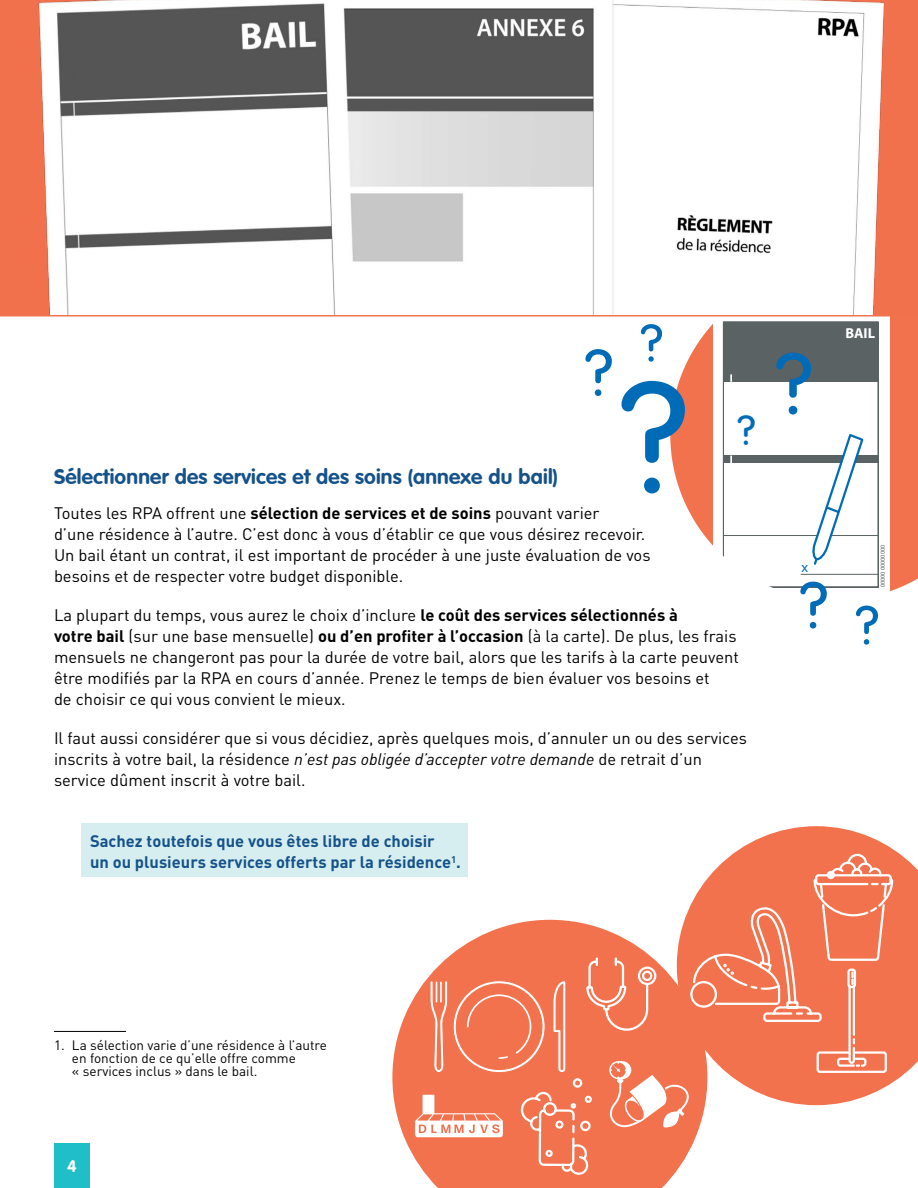
<style>
.page{position:relative;width:918px;height:1188px;background:#fff}
.page>*{position:absolute;margin:0;border:0;box-sizing:border-box;transform-origin:0 0}
.t1{font:300 155.55px "VAG Rounded";color:#006cb7}
.t2{font:300 85.5px "VAG Rounded";color:#006cb7}
.t3{font:300 64.8px "VAG Rounded";color:#006cb7}
.t4{font:300 54px "VAG Rounded";color:#006cb7}
.t5{font:300 51.9px "VAG Rounded";color:#006cb7}
.t6{font:700 21px "VAG Rounded";letter-spacing:.01em;color:#155289}
.t7{font:16.5px/21px "DINOT";color:#000}
.t8{font:700 16.5px/21px "DINOT";color:#155289}
.t9{font:700 16.5px "VAG Rounded";color:#fff}
.t10{font:700 14.4px "Myriad Pro";color:#fff}
.t11{font:14.4px "Myriad Pro";color:#006cb7}
.t12{font:13.5px/13px "DINOT";color:#000}
.t13{font:6.15px "Myriad Pro";color:#5a6264}
.s1{font-weight:700}
.s2{font-style:italic}
</style>
<div class="page">
<svg style="left:661px;top:316px;width:257px;height:276px"></svg>
<svg style="left:392px;top:996px;width:23px;height:163px;fill:#f3724e"></svg>
<svg style="left:734px;top:826px;width:184px;height:256px;fill:#f3724e"></svg>
<svg style="left:415px;top:853px;width:479px;height:335px"></svg>
<div style="left:81px;top:824px;width:387px;height:54px;background:#d6eef0"></div>
<hr style="left:54px;top:1031px;width:72px;height:1px;background:#000">
<svg style="left:0;top:0;width:918px;height:316px"></svg>
<div style="left:54px;top:1143px;width:36px;height:45px;background:#20bec6"></div>
<h3 class="t5" style="left:640px;top:313px;width:25px">?</h3>
<h3 class="t3" style="left:584px;top:336px;width:30px">?</h3>
<h2 class="t2" style="left:737px;top:335px;width:77px">?<sub>?</sub></h2>
<h1 class="t1" style="left:619px;top:349px;width:71px">?</h1>
<p class="t6" style="left:54px;top:464px;width:505px">Sélectionner des services et des soins (annexe du bail)</p>
<p class="t7" style="left:54px;top:502px;width:598px">Toutes les RPA offrent une <span class="s1">sélection de services et de soins</span> pouvant varier<br>d’une résidence à l’autre. C’est donc à vous d’établir ce que vous désirez recevoir.<br>Un bail étant un contrat, il est important de procéder à une juste évaluation de vos besoins et de respecter votre budget disponible.</p>
<p class="t7" style="left:54px;top:604px;width:686px">La plupart du temps, vous aurez le choix d’inclure <span class="s1">le coût des services sélectionnés à<br>votre bail</span> (sur une base mensuelle) <span class="s1">ou d’en profiter à l’occasion</span> (à la carte). De plus, les frais mensuels ne changeront pas pour la durée de votre bail, alors que les tarifs à la carte peuvent être modifiés par la RPA en cours d’année. Prenez le temps de bien évaluer vos besoins et<br>de choisir ce qui vous convient le mieux.</p>
<p class="t7" style="left:54px;top:727px;width:695px">Il faut aussi considérer que si vous décidiez, après quelques mois, d’annuler un ou des services inscrits à votre bail, la résidence <span class="s2">n’est pas obligée d’accepter votre demande</span> de retrait d’un service dûment inscrit à votre bail.</p>
<p class="t11" style="left:801px;top:559px;width:8px">x</p>
<h3 class="t3" style="left:799px;top:568px;width:30px">?</h3>
<p class="t8" style="left:90px;top:830px;width:373px">Sachez toutefois que vous êtes libre de choisir<br>un ou plusieurs services offerts par la résidence<sup>1</sup>.</p>
<p class="t10" style="left:845px;top:324px;width:31px">BAIL</p>
<p class="t13" style="left:879px;top:587px;width:44px;rotate:-90deg">00000 00000000</p>
<h3 class="t4" style="left:855px;top:595px;width:25px">?</h3>
<p class="t12" style="left:72px;top:1038px;width:256px;text-indent:-18px">1. La sélection varie d’une résidence à l’autre en fonction de ce qu’elle offre comme<br>« services inclus » dans le bail.</p>
<p class="t9" style="left:67px;top:1156px;width:11px">4</p>
</div>
